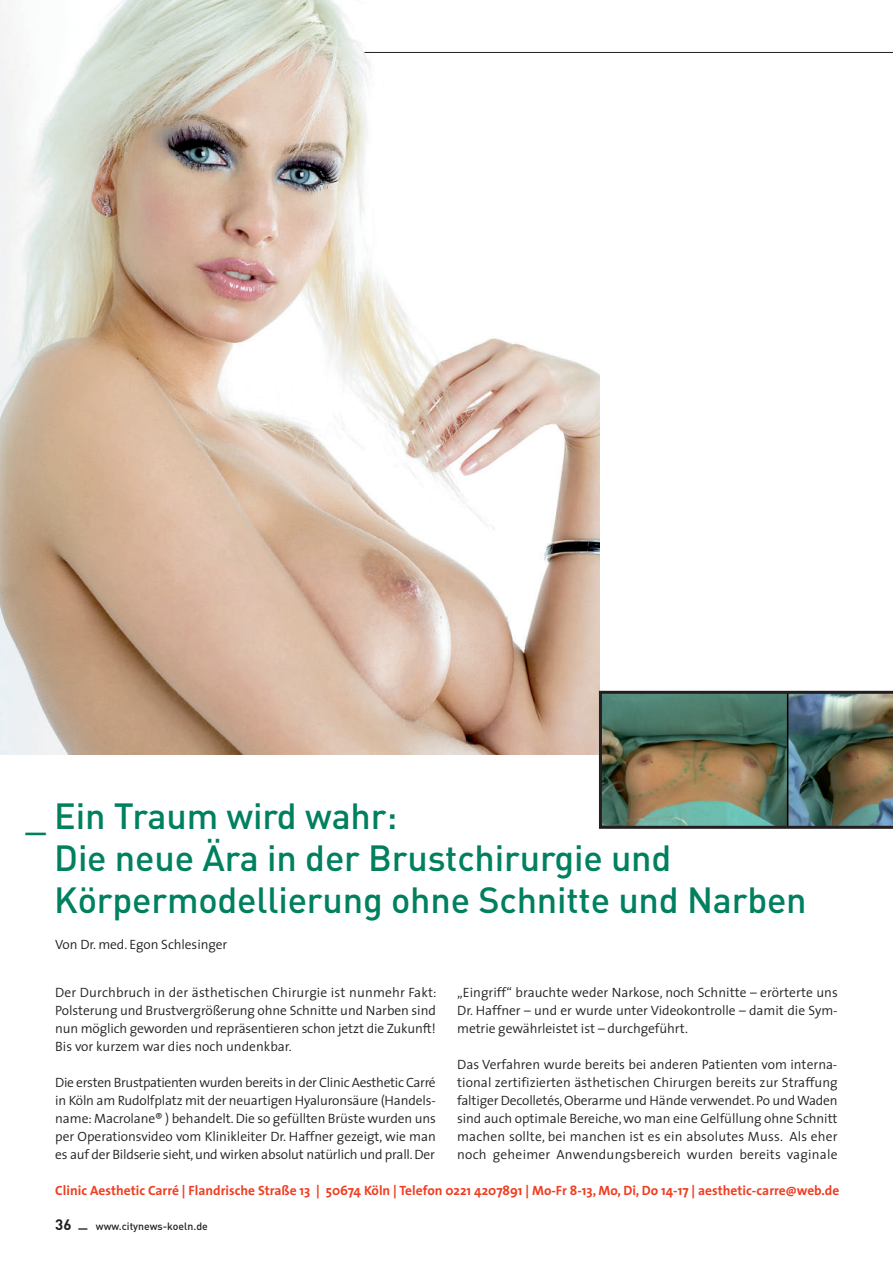
<style>
.page{position:relative;width:893px;height:1263px;background:#fff}
.page>*{position:absolute;margin:0;border:0;box-sizing:border-box;transform-origin:0 0}
.t1{font:500 36px/42px "DIN Pro";letter-spacing:-.005em;color:#00805f}
.t2{font:300 13.5px/18px "The Sans";letter-spacing:-.005em;color:#231f20;text-align:justify}
.t3{font:700 13.5px "The Sans";color:#ef3e22}
.t4{font:500 10.5px "DIN Pro";color:#231f20}
.s1{font-weight:700;font-size:15px}
</style>
<div class="page">
<img style="left:0;top:0;width:599px;height:754px">
<hr style="left:364px;top:52px;width:528px;height:1px;background:#231f20">
<img style="left:599px;top:691px;width:293px;height:138px">
<h1 class="t1" style="left:54px;top:799px;width:754px;text-indent:-29px">_ Ein Traum wird wahr:<br>Die neue Ära in der Brustchirurgie und<br>Körpermodellierung ohne Schnitte und Narben</h1>
<p class="t2" style="left:55px;top:937px;width:174px">Von Dr. med. Egon Schlesinger</p>
<p class="t2" style="left:55px;top:985px;width:383px">Der Durchbruch in der ästhetischen Chirurgie ist nunmehr Fakt:<br>Polsterung und Brustvergrößerung ohne Schnitte und Narben sind nun möglich geworden und repräsentieren schon jetzt die Zukunft!<br>Bis vor kurzem war dies noch undenkbar.</p>
<p class="t2" style="left:55px;top:1075px;width:382px">Die ersten Brustpatienten wurden bereits in der Clinic Aesthetic Carré in Köln am Rudolfplatz mit der neuartigen Hyaluronsäure (Handels - name: Macrolane® ) behandelt. Die so gefüllten Brüste wurden uns per Operationsvideo vom Klinikleiter Dr. Haffner gezeigt, wie man es auf der Bildserie sieht, und wirken absolut natürlich und prall. Der</p>
<p class="t2" style="left:457px;top:985px;width:382px">„Eingriff“ brauchte weder Narkose, noch Schnitte – erörterte uns Dr. Haffner – und er wurde unter Videokontrolle – damit die Sym&shy;metrie gewährleistet ist – durchgeführt.</p>
<p class="t2" style="left:457px;top:1057px;width:382px">Das Verfahren wurde bereits bei anderen Patienten vom interna&shy;tional zertifizierten ästhetischen Chirurgen bereits zur Straffung faltiger Decolletés, Oberarme und Hände verwendet. Po und Waden sind auch optimale Bereiche, wo man eine Gelfüllung ohne Schnitt machen sollte, bei manchen ist es ein absolutes Muss. Als eher noch geheimer Anwendungsbereich wurden be reits vaginale</p>
<p class="t3" style="left:55px;top:1185px;width:785px">Clinic Aesthetic Carré | Flandrische Straße 13 | 50674 Köln | Telefon 0221 4207891 | Mo-Fr 8-13, Mo, Di, Do 14-17 | aesthetic-carre@web.de</p>
<p class="t4" style="left:55px;top:1222px;width:154px"><span class="s1">36 </span><sup>_</sup> www.citynews-koeln.de</p>
</div>
